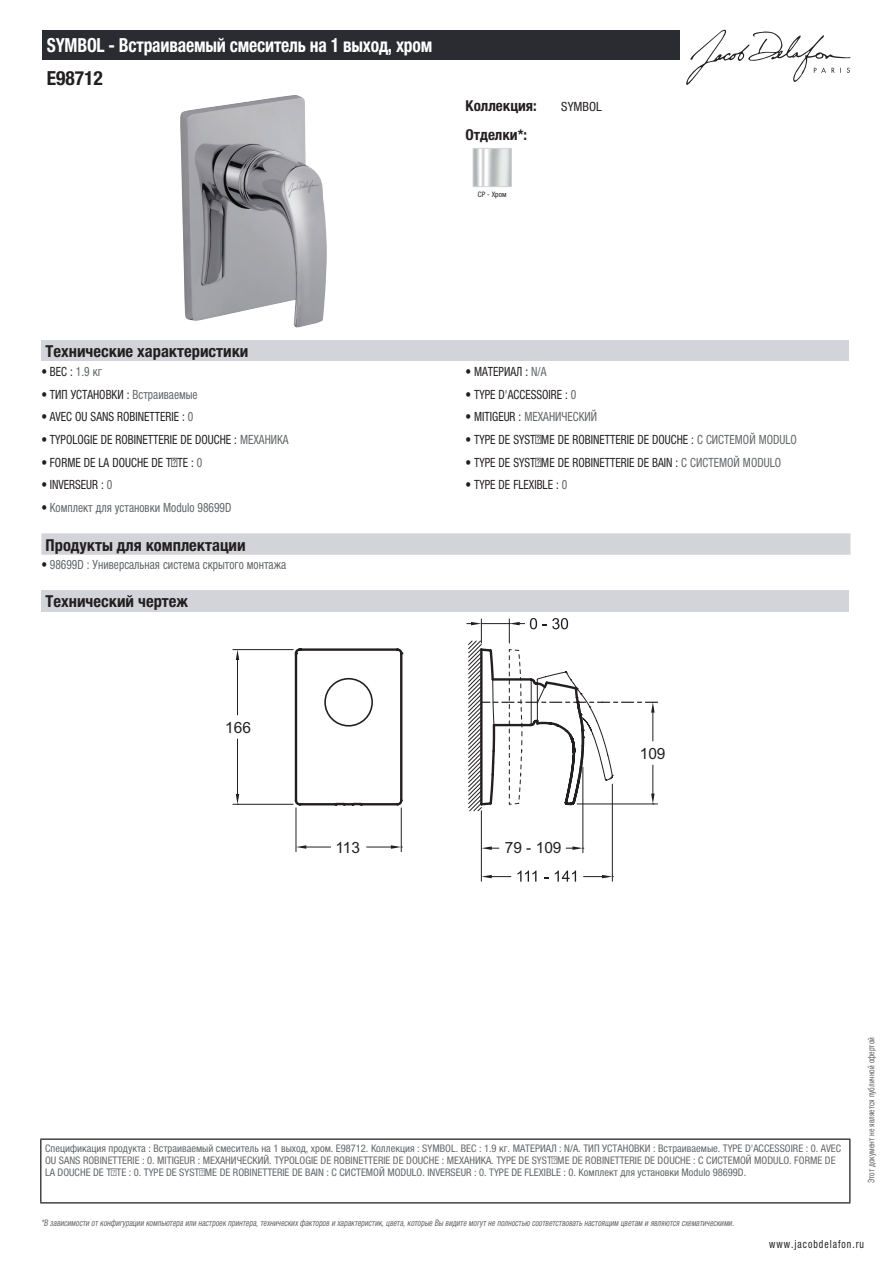
<style>
.page{position:relative;width:893px;height:1263px;background:#fff}
.page>*{position:absolute;margin:0;border:0;box-sizing:border-box;transform-origin:0 0}
.t1{font:700 condensed 19.5px "Helvetica Neue LTCYR";letter-spacing:-.01em;color:#fff;scale:.9 1}
.t2{font:700 condensed 19.5px "Helvetica Neue LTCYR";color:#231f20}
.t3{font:700 condensed 16.5px "Helvetica Neue LTCYR";color:#231f20}
.t4{font:15.45px "Arial";color:#231f20}
.t5{font:700 condensed 15px "Helvetica Neue LTCYR";color:#231f20}
.t6{font:condensed 12.75px "Helvetica Neue LTCYR";color:#231f20;scale:.9 1}
.t7{font:condensed 12.75px "Helvetica Neue LTCYR";color:#626568;scale:.9 1}
.t8{font:condensed 12.75px "Helvetica Neue LTCYR";color:#231f20}
.t9{font:condensed 11.25px "Helvetica Neue LTCYR";letter-spacing:.1em;color:#231f20;scale:.87 1}
.t10{font:condensed 10.5px/12px "Helvetica Neue LTCYR";color:#626568}
.t11{font:italic condensed 9px "Helvetica Neue LTCYR";color:#626568;scale:.87 1}
.t12{font:condensed 9px "Helvetica Neue LTCYR";color:#626568;scale:.87 1}
.t13{font:condensed 7.5px "Helvetica Neue LTCYR";color:#231f20}
.s1{color:#626568}
.s2{color:#231f20}
</style>
<div class="page">
<svg style="left:686px;top:30px;width:164px;height:55px"></svg>
<img style="left:180px;top:95px;width:147px;height:233px">
<img style="left:475px;top:150px;width:35px;height:35px">
<div style="left:473px;top:148px;width:39px;height:39px;border:1px solid #d3d4da"></div>
<div style="left:41px;top:340px;width:808px;height:22px;background:#d3d4da"></div>
<svg style="left:41px;top:533px;width:809px;height:22px;background:#d4d5da"></svg>
<div style="left:41px;top:590px;width:808px;height:22px;background:#d3d4da"></div>
<hr style="left:296px;top:808px;width:1px;height:44px;background:#231f20">
<hr style="left:401px;top:808px;width:1px;height:44px;background:#231f20">
<svg style="left:296px;top:845px;width:35px;height:4px"></svg>
<svg style="left:367px;top:845px;width:35px;height:4px"></svg>
<hr style="left:233px;top:649px;width:60px;height:1px;background:#231f20">
<hr style="left:233px;top:804px;width:60px;height:1px;background:#231f20">
<hr style="left:237px;top:657px;width:1px;height:58px;background:#231f20">
<hr style="left:237px;top:739px;width:1px;height:58px;background:#231f20">
<svg style="left:236px;top:650px;width:3px;height:10px"></svg>
<svg style="left:236px;top:794px;width:3px;height:11px"></svg>
<svg style="left:294px;top:648px;width:110px;height:160px"></svg>
<hr style="left:582px;top:767px;width:1px;height:86px;background:#231f20">
<svg style="left:482px;top:846px;width:17px;height:4px"></svg>
<svg style="left:566px;top:846px;width:18px;height:4px"></svg>
<hr style="left:481px;top:811px;width:1px;height:70px;background:#231f20">
<hr style="left:612px;top:784px;width:1px;height:97px;background:#231f20">
<svg style="left:517px;top:870px;width:19px;height:12px"></svg>
<svg style="left:555px;top:870px;width:21px;height:12px"></svg>
<svg style="left:481px;top:875px;width:30px;height:3px"></svg>
<svg style="left:583px;top:875px;width:30px;height:3px"></svg>
<div style="left:324px;top:678px;width:49px;height:48px;border:2px solid #231f20;border-radius:50%"></div>
<svg style="left:466px;top:618px;width:191px;height:194px"></svg>
<div style="left:43px;top:30px;width:637px;height:30px;background:#2a2c32"></div>
<hr style="left:40px;top:1138px;width:810px;height:2px;background:#040503">
<hr style="left:40px;top:1140px;width:1px;height:62px;background:#040503">
<hr style="left:849px;top:1140px;width:1px;height:62px;background:#040503">
<hr style="left:40px;top:1202px;width:810px;height:1px;background:#040503">
<h1 class="t1" style="left:47px;top:34px;width:430px">SYMBOL - Встраиваемый смеситель на 1 выход, хром</h1>
<h1 class="t2" style="left:47px;top:67px;width:58px">E98712</h1>
<h3 class="t5" style="left:466px;top:97px;width:73px">Коллекция:</h3>
<p class="t8" style="left:561px;top:99px;width:42px">SYMBOL</p>
<h3 class="t5" style="left:466px;top:126px;width:63px">Отделки*:</h3>
<p class="t13" style="left:478px;top:190px;width:30px">CP - Хром</p>
<h2 class="t3" style="left:46px;top:342px;width:204px">Технические характеристики</h2>
<p class="t6" style="left:41px;top:364px;width:69px">• ВЕС : <span class="s1">1.9 кг</span></p>
<p class="t6" style="left:466px;top:364px;width:91px">• МАТЕРИАЛ : <span class="s1">N/A</span></p>
<p class="t6" style="left:41px;top:387px;width:175px">• ТИП УСТАНОВКИ : <span class="s1">Встраиваемые</span></p>
<p class="t6" style="left:466px;top:387px;width:125px">• TYPE D'ACCESSOIRE : <span class="s1">0</span></p>
<p class="t6" style="left:41px;top:410px;width:170px">• AVEC OU SANS ROBINETTERIE : <span class="s1">0</span></p>
<p class="t7" style="left:466px;top:410px;width:148px"><span class="s2">• MITIGEUR :</span> МЕХАНИЧЕСКИЙ</p>
<p class="t6" style="left:41px;top:432px;width:276px">• TYPOLOGIE DE ROBINETTERIE DE DOUCHE : <span class="s1">МЕХАНИКА</span></p>
<p class="t6" style="left:466px;top:432px;width:370px">• TYPE DE SYSTÈME DE ROBINETTERIE DE DOUCHE : <span class="s1">С СИСТЕМОЙ MODULO</span></p>
<p class="t6" style="left:41px;top:455px;width:180px">• FORME DE LA DOUCHE DE TÊTE : <span class="s1">0</span></p>
<p class="t6" style="left:466px;top:455px;width:352px">• TYPE DE SYSTÈME DE ROBINETTERIE DE BAIN : <span class="s1">С СИСТЕМОЙ MODULO</span></p>
<p class="t6" style="left:41px;top:478px;width:80px">• INVERSEUR : <span class="s1">0</span></p>
<p class="t6" style="left:466px;top:478px;width:115px">• TYPE DE FLEXIBLE : <span class="s1">0</span></p>
<p class="t7" style="left:41px;top:500px;width:213px"><span class="s2">•</span> Комплект для установки Modulo 98699D</p>
<h2 class="t3" style="left:46px;top:535px;width:202px">Продукты для комплектации</h2>
<p class="t7" style="left:41px;top:557px;width:274px"><span class="s2">•</span> 98699D : Универсальная система скрытого монтажа</p>
<h2 class="t3" style="left:46px;top:592px;width:144px">Технический чертеж</h2>
<h3 class="t4" style="left:225px;top:717px;width:27px">166</h3>
<h3 class="t4" style="left:335px;top:838px;width:26px">113</h3>
<h3 class="t4" style="left:505px;top:838px;width:58px">79 - 109</h3>
<h3 class="t4" style="left:640px;top:744px;width:27px">109</h3>
<p class="t10" style="left:45px;top:1142px;width:798px">Спецификация продукта : Встраиваемый смеситель на 1 выход, хром. E98712. Коллекция : SYMBOL. ВЕС : 1.9 кг. МАТЕРИАЛ : N/A. ТИП УСТАНОВКИ : Встраиваемые. TYPE D'ACCESSOIRE : 0. AVEC<br>OU SANS ROBINETTERIE : 0. MITIGEUR : МЕХАНИЧЕСКИЙ. TYPOLOGIE DE ROBINETTERIE DE DOUCHE : МЕХАНИКА. TYPE DE SYSTÈME DE ROBINETTERIE DE DOUCHE : С СИСТЕМОЙ MODULO. FORME DE<br>LA DOUCHE DE TÊTE : 0. TYPE DE SYSTÈME DE ROBINETTERIE DE BAIN : С СИСТЕМОЙ MODULO. INVERSEUR : 0. TYPE DE FLEXIBLE : 0. Комплект для установки Modulo 98699D.</p>
<p class="t11" style="left:41px;top:1218px;width:800px">*В зависимости отконфигурации компьютера или настроек принтера,техническихфакторов и характеристик,цвета,которые Вы видите могутне полностью соответствоватьнастоящим цветам и являются схематическими.</p>
<p class="t12" style="left:866px;top:1183px;width:169px;rotate:-90deg">Этот документ не является публичной офертой</p>
<p class="t9" style="left:769px;top:1237px;width:110px">www.jacobdelafon.ru</p>
</div>
